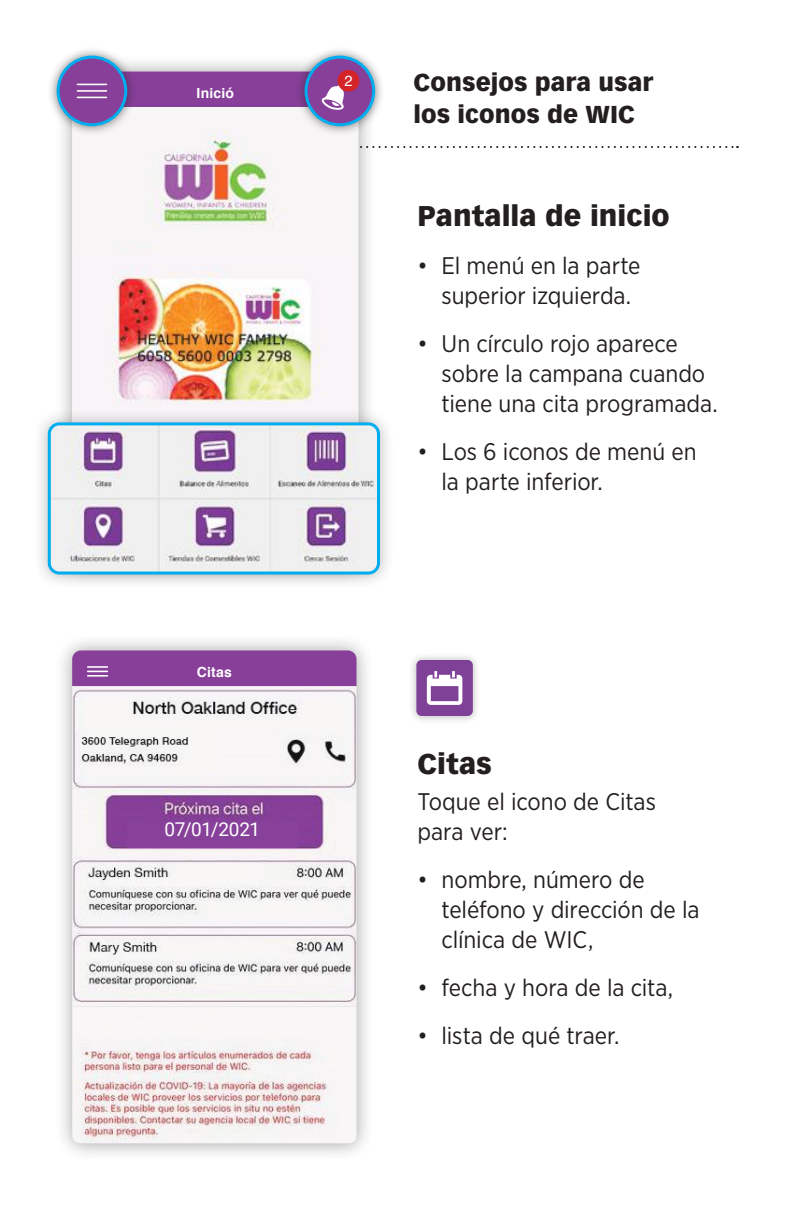
<style>
.page{position:relative;width:792px;height:1224px;background:#fff}
.page>*{position:absolute;margin:0;border:0;box-sizing:border-box;transform-origin:0 0}
.t1{font:900 28px "Vectora LH";color:#241f1f}
.t2{font:24px/30px "Gotham Narrow";letter-spacing:-.005em;color:#241f1f}
.t3{font:900 24px/32px "Vectora LH";letter-spacing:.005em;color:#241f1f}
.t4{font:19px "Roboto";letter-spacing:-.015em;color:#fff}
.t5{font:14.6px "Helvetica";color:#fff}
.t6{font:700 14px "Helvetica";letter-spacing:.015em;color:#fff}
</style>
<div class="page">
<svg style="left:378px;top:146px;width:360px;height:2px"></svg>
<div style="left:408px;top:652px;width:73px;height:72px;background:#241f1f;opacity:.3"></div>
<div style="left:416px;top:660px;width:57px;height:56px;background:#7f4198;border-radius:5px"></div>
<svg style="left:427px;top:671px;width:35px;height:34px"></svg>
<div style="left:55px;top:633px;width:319px;height:528px;background:#241f1f;opacity:.4"></div>
<div style="left:72px;top:650px;width:285px;height:35px;background:#873f99"></div>
<svg style="left:88px;top:666px;width:19px;height:11px"></svg>
<img style="left:72px;top:686px;width:285px;height:320px">
<img style="left:72px;top:1006px;width:285px;height:137px">
<div style="left:127px;top:822px;width:171px;height:26px;background:#88419a"></div>
<div style="left:54px;top:54px;width:322px;height:532px;background:#241f1f;opacity:.4"></div>
<div style="left:72px;top:71px;width:287px;height:35px;background:#873f99"></div>
<img style="left:74px;top:113px;width:281px;height:138px">
<img style="left:74px;top:251px;width:281px;height:157px">
<div style="left:47px;top:46px;width:90px;height:90px;background:#241f1f;opacity:.6"></div>
<div style="left:58px;top:57px;width:68px;height:68px;background:#873f99;border-radius:50%"></div>
<div style="left:57px;top:56px;width:70px;height:70px;border:3px solid #00aeef;border-radius:50%"></div>
<svg style="left:77px;top:84px;width:29px;height:1px"></svg>
<hr style="left:77px;top:90px;width:29px;height:2px;background:#fff">
<svg style="left:77px;top:96px;width:31px;height:2px"></svg>
<div style="left:295px;top:46px;width:90px;height:90px;background:#241f1f;opacity:.6"></div>
<div style="left:306px;top:57px;width:68px;height:68px;background:#873f99;border-radius:50%"></div>
<div style="left:305px;top:56px;width:70px;height:70px;border:3px solid #00aeef;border-radius:50%"></div>
<svg style="left:321px;top:85px;width:23px;height:25px"></svg>
<div style="left:338px;top:70px;width:21px;height:22px;background:#d42429;border-radius:50%"></div>
<div style="left:33px;top:408px;width:362px;height:181px;background:#241f1f;opacity:.3"></div>
<img style="left:49px;top:424px;width:329px;height:149px">
<div style="left:48px;top:422px;width:332px;height:153px;border:3px solid #00aeef;border-radius:10px"></div>
<p class="t6" style="left:197px;top:82px;width:39px">Inició</p>
<p class="t6" style="left:197px;top:660px;width:37px">Citas</p>
<p class="t4" style="left:165px;top:816px;width:97px">07/01/2021</p>
<p class="t5" style="left:344px;top:69px;width:10px">2</p>
<p class="t3" style="left:414px;top:66px;width:241px">Consejos para usar los iconos de WIC</p>
<p class="t1" style="left:418px;top:199px;width:254px">Pantalla de inicio</p>
<p class="t2" style="left:442px;top:250px;width:200px;text-indent:-24px">• El menú en la parte superior izquierda.</p>
<p class="t2" style="left:442px;top:328px;width:278px;text-indent:-24px">• Un círculo rojo aparece sobre la campana cuando tiene una cita programada.</p>
<p class="t2" style="left:442px;top:436px;width:257px;text-indent:-24px">• Los 6 iconos de menú en la parte inferior.</p>
<p class="t1" style="left:418px;top:746px;width:76px">Citas</p>
<p class="t2" style="left:418px;top:786px;width:240px">Toque el icono de Citas para ver:</p>
<p class="t2" style="left:442px;top:864px;width:260px;text-indent:-24px">• nombre, número de teléfono y dirección de la clínica de WIC,</p>
<p class="t2" style="left:418px;top:972px;width:257px">• fecha y hora de la cita,</p>
<p class="t2" style="left:418px;top:1020px;width:203px">• lista de qué traer.</p>
</div>
